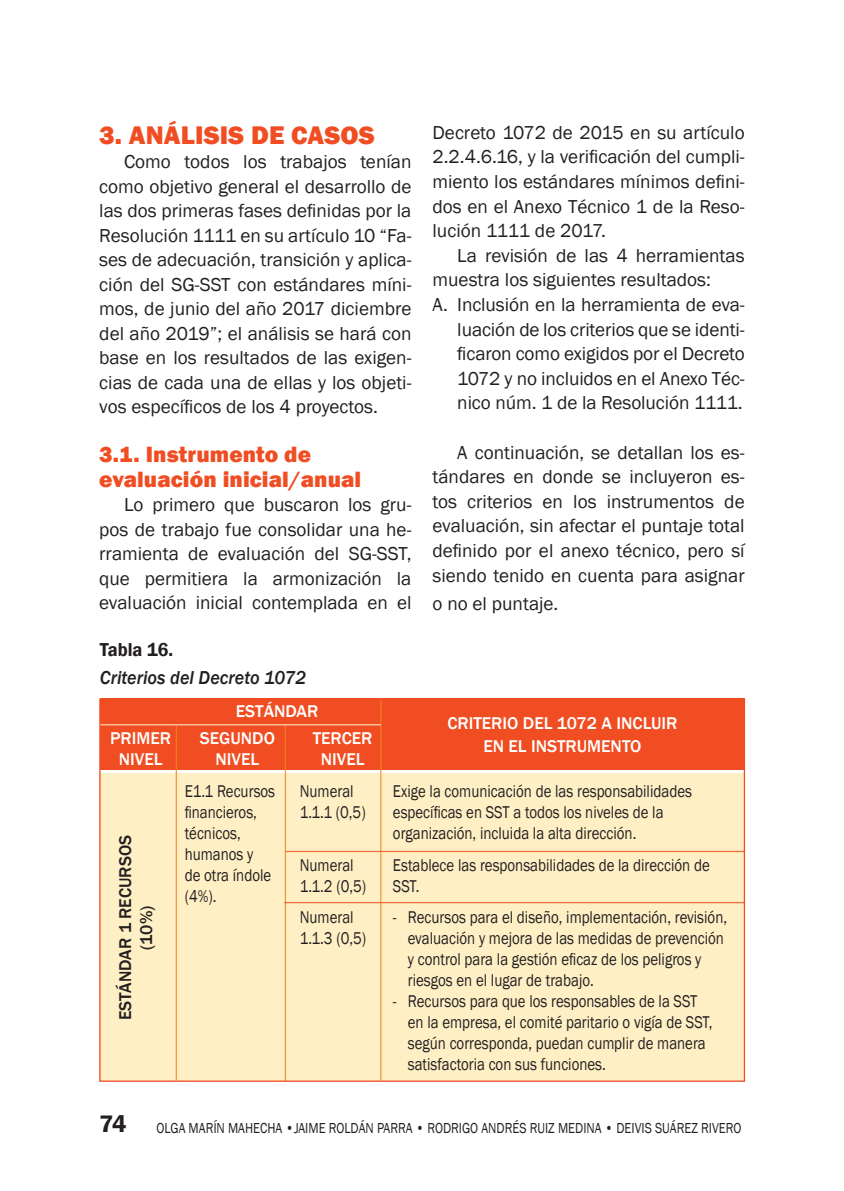
<style>
.page{position:relative;width:844px;height:1191px;background:#fff}
.page>*{position:absolute;margin:0;border:0;box-sizing:border-box;transform-origin:0 0}
.T0_Naranja{font:800 26.25px "Franklin Gothic";letter-spacing:.005em;color:#f04d22}
.T_2_1_Naranja{font:800 22.75px/24.5px "Franklin Gothic";letter-spacing:.005em;color:#f04d22}
.Texto_Sihga{font:19.25px/24.5px "Franklin Gothic";color:#231f20;text-align:justify}
.Tabulado_punto{font:19.25px/24.5px "Franklin Gothic";letter-spacing:-.005em;color:#231f20;text-align:justify}
.t1{font:italic 500 19.25px "Franklin Gothic";color:#231f20;scale:.95 1}
.t2{font:600 19.25px "Franklin Gothic";color:#231f20;scale:.95 1}
.t3{font:17.5px/21px "Franklin Gothic";color:#231f20;scale:.85 1}
.t4{font:500 17.5px/21px "Franklin Gothic";color:#fff;text-align:center}
.t5{font:500 17.5px/21px "Franklin Gothic";color:#231f20;text-align:center}
.t6{font:14.88px "Franklin Gothic";color:#231f20;scale:.85 1}
.s1{font-weight:600;font-size:24.5px}
</style>
<div class="page">
<div style="left:99px;top:773px;width:645px;height:307px;background:#feefc5"></div>
<div style="left:100px;top:698px;width:644px;height:72px;background:#f04d22"></div>
<hr style="left:176px;top:725px;width:1px;height:355px;background:#f58220">
<hr style="left:285px;top:724px;width:1px;height:357px;background:#f58220">
<hr style="left:380px;top:698px;width:1px;height:382px;background:#f58220">
<hr style="left:285px;top:850px;width:459px;height:2px;background:#f04d22">
<hr style="left:284px;top:902px;width:460px;height:1px;background:#f04d22">
<hr style="left:99px;top:724px;width:282px;height:1px;background:#feefc5">
<p class="T0_Naranja" style="left:99px;top:118px;width:277px">3. ANÁLISIS DE CASOS</p>
<p class="Texto_Sihga" style="left:99px;top:150px;width:313px;text-indent:25px">Como todos los trabajos tenían como objetivo general el desarrollo de las dos primeras fases definidas por la Resolución 1111 en su artículo 10 “Fa&shy;ses de adecuación, transición y aplica&shy;ción del SG-SST con estándares míni&shy;mos, de junio del año 2017 diciembre del año 2019”; el análisis se hará con base en los resultados de las exigen&shy;cias de cada una de ellas y los objeti&shy;vos específicos de los 4 proyectos.</p>
<p class="T_2_1_Naranja" style="left:99px;top:442px;width:263px">3.1. Instrumento de evaluación inicial/anual</p>
<p class="Texto_Sihga" style="left:99px;top:493px;width:313px;text-indent:25px">Lo primero que buscaron los gru&shy;pos de trabajo fue consolidar una he&shy;rramienta de evaluación del SG-SST, que permitiera la armonización la evaluación inicial contemplada en el</p>
<p class="t2" style="left:100px;top:637px;width:79px">Tabla 16.</p>
<p class="t1" style="left:100px;top:665px;width:218px">Criterios del Decreto 1072</p>
<p class="Texto_Sihga" style="left:432px;top:120px;width:313px">Decreto 1072 de 2015 en su artículo 2.2.4.6.16, y la verificación del cumpli&shy;miento los estándares mínimos defini&shy;dos en el Anexo Técnico 1 de la Reso&shy;lución 1111 de 2017.</p>
<p class="Texto_Sihga" style="left:432px;top:243px;width:313px;text-indent:25px">La revisión de las 4 herramientas muestra los siguientes resultados:</p>
<p class="Tabulado_punto" style="left:457px;top:293px;width:289px;text-indent:-25px">A. Inclusión en la herramienta de eva&shy;luación de los criterios que se identi&shy;ficaron como exigidos por el Decreto 1072 y no incluidos en el Anexo Téc&shy;nico núm. 1 de la Resolución 1111.</p>
<p class="Texto_Sihga" style="left:432px;top:440px;width:313px;text-indent:25px">A continuación, se detallan los es&shy;tándares en donde se incluyeron es&shy;tos criterios en los instrumentos de evaluación, sin afectar el puntaje total definido por el anexo técnico, pero sí siendo tenido en cuenta para asignar</p>
<p class="Texto_Sihga" style="left:432px;top:591px;width:127px">o no el puntaje.</p>
<p class="t4" style="left:236px;top:700px;width:84px">ESTÁNDAR</p>
<p class="t4" style="left:110px;top:728px;width:63px">PRIMER<br>NIVEL</p>
<p class="t4" style="left:200px;top:728px;width:77px">SEGUNDO<br>NIVEL</p>
<p class="t4" style="left:313px;top:728px;width:61px">TERCER<br>NIVEL</p>
<p class="t5" style="left:115px;top:1020px;width:187px;rotate:-90deg">ESTÁNDAR 1 RECURSOS (10%)</p>
<p class="t3" style="left:185px;top:781px;width:108px">E1.1 Recursos financieros, técnicos, humanos y<br>de otra índole (4%).</p>
<p class="t3" style="left:300px;top:781px;width:79px">Numeral<br>1.1.1 (0,5)</p>
<p class="t3" style="left:300px;top:855px;width:80px">Numeral<br>1.1.2 (0,5)</p>
<p class="t3" style="left:300px;top:907px;width:80px">Numeral<br>1.1.3 (0,5)</p>
<p class="t4" style="left:447px;top:711px;width:232px;line-height:23.1px">CRITERIO DEL 1072 A INCLUIR<br>EN EL INSTRUMENTO</p>
<p class="t3" style="left:393px;top:781px;width:353px">Exige la comunicación de las responsabilidades específicas en SST a todos los niveles de la organización, incluida la alta dirección.</p>
<p class="t3" style="left:393px;top:855px;width:374px">Establece las responsabilidades de la dirección de<br>SST.</p>
<p class="t3" style="left:408px;top:907px;width:377px;text-indent:-15px">- Recursos para el diseño, implementación, revisión, evaluación y mejora de las medidas de prevención y control para la gestión eficaz de los peligros y riesgos en el lugar de trabajo.</p>
<p class="t3" style="left:408px;top:991px;width:360px;text-indent:-15px">- Recursos para que los responsables de la SST en la empresa, el comité paritario o vigía de SST, según corresponda, puedan cumplir de manera satisfactoria con sus funciones.</p>
<p class="t6" style="left:99px;top:1118px;width:756px"><span class="s1">74</span> OLGA MARÍN MAHECHA •JAIME ROLDÁN PARRA • RODRIGO ANDRÉS RUIZ MEDINA • DEIVIS SUÁREZ RIVERO</p>
</div>
